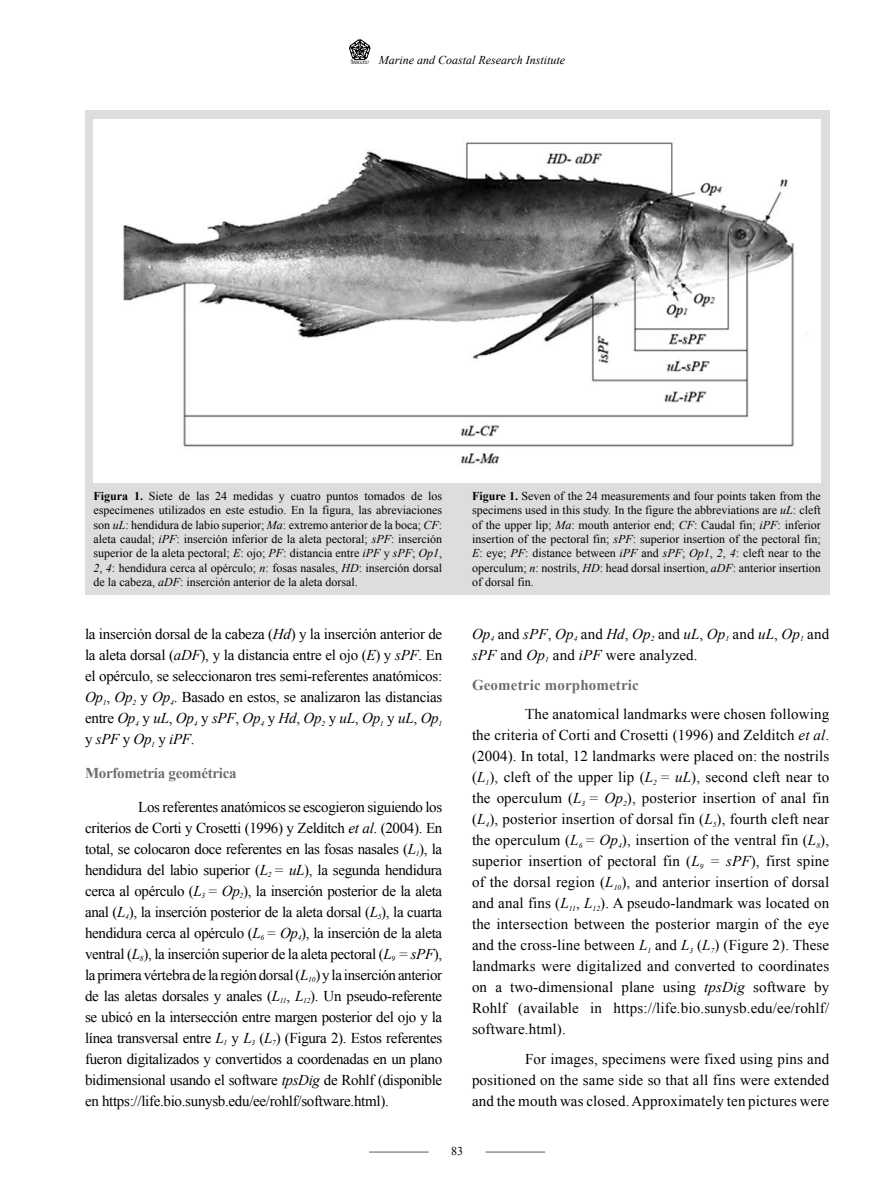
<style>
.page{position:relative;width:893px;height:1191px;background:#fff}
.page>*{position:absolute;margin:0;border:0;box-sizing:border-box;transform-origin:0 0}
.t1{font:15px/21px "Times New Roman";letter-spacing:.01em;color:#000;text-align:justify}
.t2{font:700 15px "Times New Roman";letter-spacing:-.005em;color:#6d6e71}
.t3{font:12px/14.4px "Times New Roman";color:#000;text-align:justify}
.t4{font:italic 12px "Times New Roman";color:#000}
.s1{font-weight:700}
.s2{font-style:italic}
</style>
<div class="page">
<svg style="left:349px;top:39px;width:21px;height:25px"></svg>
<hr style="left:369px;top:1151px;width:60px;height:1px;background:#6d6e71">
<hr style="left:486px;top:1151px;width:59px;height:1px;background:#6d6e71">
<div style="left:85px;top:111px;width:744px;height:484px;background:#dcddde"></div>
<img style="left:94px;top:121px;width:727px;height:360px">
<p class="t4" style="left:379px;top:52px;width:188px">Marine and Coastal Research Institute</p>
<p class="t3" style="left:94px;top:488px;width:350px"><span class="s1">Figura 1.</span> Siete de las 24 medidas y cuatro puntos tomados de los especímenes utilizados en este estudio. En la figura, las abreviaciones son <span class="s2">uL</span>: hendidura de labio superior; <span class="s2">Ma</span>: extremo anterior de la boca; <span class="s2">CF</span>: aleta caudal; <span class="s2">iPF</span>: inserción inferior de la aleta pectoral; <span class="s2">sPF</span>: inserción superior de la aleta pectoral; <span class="s2">E</span>: ojo; <span class="s2">PF</span>: distancia entre <span class="s2">iPF</span> y <span class="s2">sPF</span>; <span class="s2">Op1</span>, <span class="s2">2</span>, <span class="s2">4</span>: hendidura cerca al opérculo; <span class="s2">n</span>: fosas nasales, <span class="s2">HD</span>: inserción dorsal de la cabeza, <span class="s2">aDF</span>: inserción anterior de la aleta dorsal.</p>
<p class="t3" style="left:472px;top:488px;width:350px"><span class="s1">Figure 1.</span> Seven of the 24 measurements and four points taken from the specimens used in this study. In the figure the abbreviations are <span class="s2">uL</span>: cleft of the upper lip; <span class="s2">Ma</span>: mouth anterior end; <span class="s2">CF</span>: Caudal fin; <span class="s2">iPF</span>: inferior insertion of the pectoral fin; <span class="s2">sPF</span>: superior insertion of the pectoral fin; <span class="s2">E</span>: eye; <span class="s2">PF</span>: distance between <span class="s2">iPF</span> and <span class="s2">sPF</span>; <span class="s2">Op1</span>, <span class="s2">2</span>, <span class="s2">4</span>: cleft near to the operculum; <span class="s2">n</span>: nostrils, <span class="s2">HD</span>: head dorsal insertion, <span class="s2">aDF</span>: anterior insertion of dorsal fin.</p>
<p class="t1" style="left:85px;top:623px;width:359px">la inserción dorsal de la cabeza (<span class="s2">Hd</span>) y la inserción anterior de la aleta dorsal (<span class="s2">aDF</span>), y la distancia entre el ojo (<span class="s2">E</span>) y <span class="s2">sPF</span>. En el opérculo, se seleccionaron tres semi-referentes anatómicos:<br><span class="s2">Op</span><sub>1</sub>, <span class="s2">Op</span><sub>2</sub> y <span class="s2">Op</span><sub>4</sub>. Basado en estos, se analizaron las distancias entre <span class="s2">Op</span><sub>4</sub> y <span class="s2">uL</span>, <span class="s2">Op</span><sub>4</sub> y <span class="s2">sPF</span>, <span class="s2">Op</span><sub>4</sub> y <span class="s2">Hd</span>, <span class="s2">Op</span><sub>2</sub> y <span class="s2">uL</span>, <span class="s2">Op</span><sub>1</sub> y <span class="s2">uL</span>, <span class="s2">Op</span><sub>1 </sub>y <span class="s2">sPF</span> y <span class="s2">Op</span><sub>1</sub> y <span class="s2">iPF</span>.</p>
<p class="t2" style="left:85px;top:762px;width:153px">Morfometría geométrica</p>
<p class="t1" style="left:85px;top:796px;width:359px;text-indent:53px">Los referentes anatómicos se escogieron siguiendo los criterios de Corti y Crosetti (1996) y Zelditch <span class="s2">et al</span>. (2004). En total, se colocaron doce referentes en las fosas nasales (<span class="s2">L</span><sub>1</sub>), la hendidura del labio superior (<span class="s2">L</span><sub>2</sub> <span class="s2">= uL</span>), la segunda hendidura cerca al opérculo (<span class="s2">L</span><sub>3</sub> <span class="s2">= Op</span><sub>2</sub>), la inserción posterior de la aleta anal (<span class="s2">L</span><sub>4</sub>), la inserción posterior de la aleta dorsal (<span class="s2">L</span><sub>5</sub>), la cuarta hendidura cerca al opérculo (<span class="s2">L</span><sub>6</sub> <span class="s2">= Op</span><sub>4</sub>), la inserción de la aleta ventral (<span class="s2">L</span><sub>8</sub>), la inserción superior de la aleta pectoral (<span class="s2">L</span><sub>9</sub> <span class="s2">= sPF</span>), la primera vértebra de la región dorsal (<span class="s2">L</span><sub>10</sub>) y la inserción anterior de las aletas dorsales y anales (<span class="s2">L</span><sub>11</sub>, <span class="s2">L</span><sub>12</sub>). Un pseudo-referente se ubicó en la intersección entre margen posterior del ojo y la línea transversal entre <span class="s2">L</span><sub>1</sub> y <span class="s2">L</span><sub>3</sub> (<span class="s2">L</span><sub>7</sub>) (Figura 2). Estos referentes fueron digitalizados y convertidos a coordenadas en un plano bidimensional usando el software <span class="s2">tpsDig</span> de Rohlf (disponible en https://life.bio.sunysb.edu/ee/rohlf/software.html).</p>
<p class="t1" style="left:472px;top:623px;width:359px"><span class="s2">Op</span><sub>4</sub> and <span class="s2">sPF</span>, <span class="s2">Op</span><sub>4</sub> and <span class="s2">Hd</span>, <span class="s2">Op</span><sub>2</sub> and <span class="s2">uL</span>, <span class="s2">Op</span><sub>1</sub> and <span class="s2">uL</span>, <span class="s2">Op</span><sub>1</sub> and <span class="s2">sPF</span> and <span class="s2">Op</span><sub>1</sub> and <span class="s2">iPF</span> were analyzed.</p>
<p class="t2" style="left:472px;top:674px;width:168px">Geometric morphometric</p>
<p class="t1" style="left:472px;top:703px;width:359px;text-indent:53px">The anatomical landmarks were chosen following the criteria of Corti and Crosetti (1996) and Zelditch <span class="s2">et al</span>. (2004). In total, 12 landmarks were placed on: the nostrils (<span class="s2">L</span><sub>1</sub>), cleft of the upper lip (<span class="s2">L</span><sub>2</sub> <span class="s2">= uL</span>), second cleft near to the operculum (<span class="s2">L</span><sub>3</sub> <span class="s2">= Op</span><sub>2</sub>), posterior insertion of anal fin (<span class="s2">L</span><sub>4</sub>), posterior insertion of dorsal fin (<span class="s2">L</span><sub>5</sub>), fourth cleft near the operculum (<span class="s2">L</span><sub>6</sub> <span class="s2">= Op</span><sub>4</sub>), insertion of the ventral fin (<span class="s2">L</span><sub>8</sub>), superior insertion of pectoral fin (<span class="s2">L</span><sub>9</sub> <span class="s2">= sPF</span>), first spine of the dorsal region (<span class="s2">L</span><sub>10</sub>), and anterior insertion of dorsal and anal fins (<span class="s2">L</span><sub>11</sub>, <span class="s2">L</span><sub>12</sub>). A pseudo-landmark was located on the intersection between the posterior margin of the eye and the cross-line between <span class="s2">L</span><sub>1</sub> and <span class="s2">L</span><sub>3</sub> (<span class="s2">L</span><sub>7</sub>) (Figure 2). These landmarks were digitalized and converted to coordinates on a two-dimensional plane using <span class="s2">tpsDig</span> software by Rohlf (available in https://life.bio.sunysb.edu/ee/rohlf/ software.html).</p>
<p class="t1" style="left:472px;top:1048px;width:359px;text-indent:53px">For images, specimens were fixed using pins and positioned on the same side so that all fins were extended and the mouth was closed. Approximately ten pictures were</p>
<p class="t3" style="left:451px;top:1144px;width:13px">83</p>
</div>
